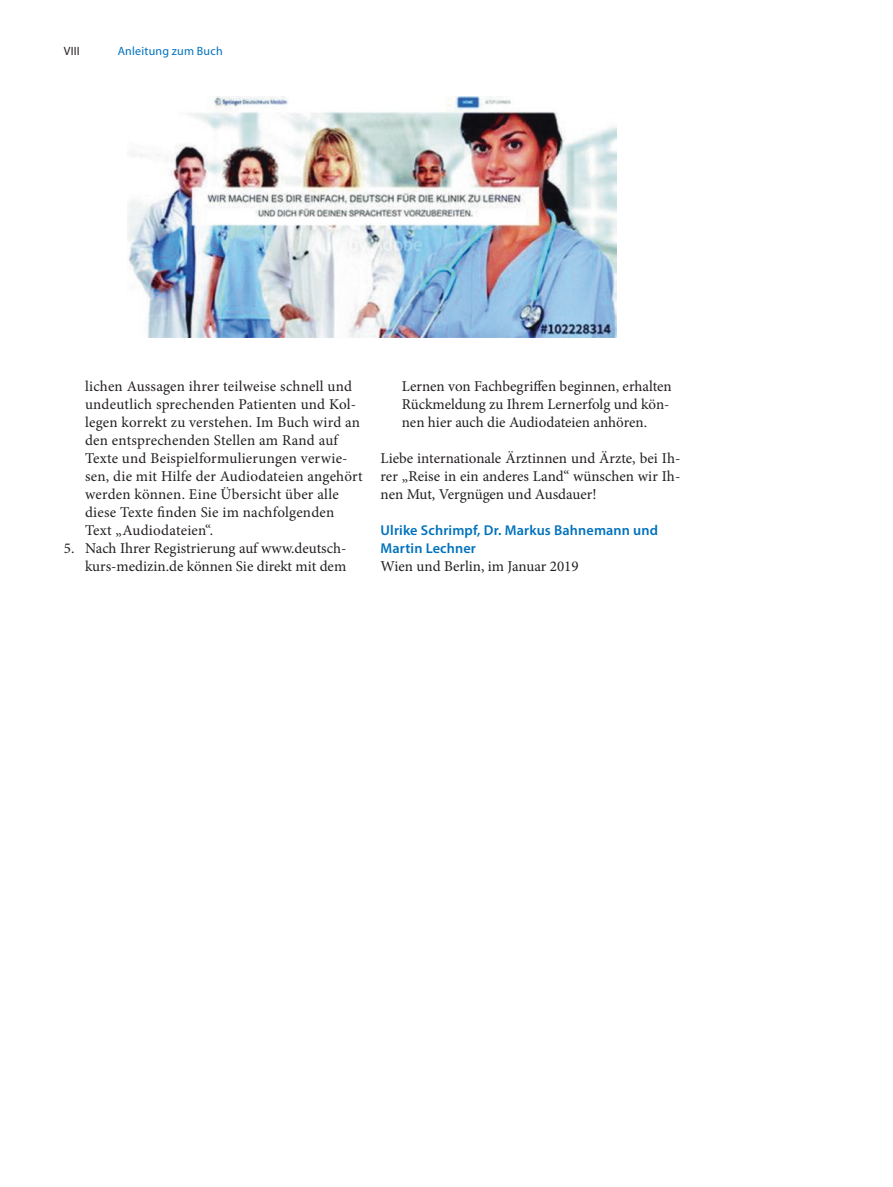
<style>
.page{position:relative;width:893px;height:1187px;background:#fff}
.page>*{position:absolute;margin:0;border:0;box-sizing:border-box;transform-origin:0 0}
.t1{font:15px/18px "Kfgxyv Cpqdbx Minion Pro";letter-spacing:.005em;color:#231f20}
.t2{font:600 14.25px/18px "Pfnmnv Nxkwkv Myriad Pro";letter-spacing:.01em;color:#0072bc}
.t3{font:12px "Slhjbn Yfpvhc Myriad Pro";letter-spacing:.02em;color:#0072bc}
.t4{font:12px "Slhjbn Yfpvhc Myriad Pro";color:#231f20}
</style>
<div class="page">
<img style="left:128px;top:97px;width:488px;height:240px">
<p class="t4" style="left:64px;top:44px;width:18px">VIII</p>
<p class="t3" style="left:118px;top:44px;width:106px">Anleitung zum Buch</p>
<p class="t1" style="left:85px;top:377px;width:279px">lichen Aussagen ihrer teilweise schnell und undeutlich sprechenden Patienten und Kol&shy;legen korrekt zu verstehen. Im Buch wird an den entsprechenden Stellen am Rand auf Texte und Beispielformulierungen verwie&shy;sen, die mit Hilfe der Audiodateien angehört werden können. Eine Übersicht über alle diese Texte finden Sie im nachfolgenden Text „Audiodateien“.</p>
<p class="t1" style="left:64px;top:539px;width:284px;text-align:right">5. Nach Ihrer Registrierung auf www.deutsch&shy;kurs-medizin.de können Sie direkt mit dem</p>
<p class="t1" style="left:402px;top:377px;width:271px">Lernen von Fachbegriffen beginnen, erhalten<br>Rückmeldung zu Ihrem Lernerfolg und kön&shy;nen hier auch die Audiodateien anhören.</p>
<p class="t1" style="left:381px;top:449px;width:301px;text-align:justify">Liebe internationale Ärztinnen und Ärzte, bei Ih&shy;rer „Reise in ein anderes Land“ wünschen wir Ih&shy;nen Mut, Vergnügen und Ausdauer!</p>
<p class="t2" style="left:381px;top:521px;width:279px">Ulrike Schrimpf, Dr. Markus Bahnemann und<br>Martin Lechner</p>
<p class="t1" style="left:381px;top:557px;width:200px">Wien und Berlin, im Januar 2019</p>
</div>
